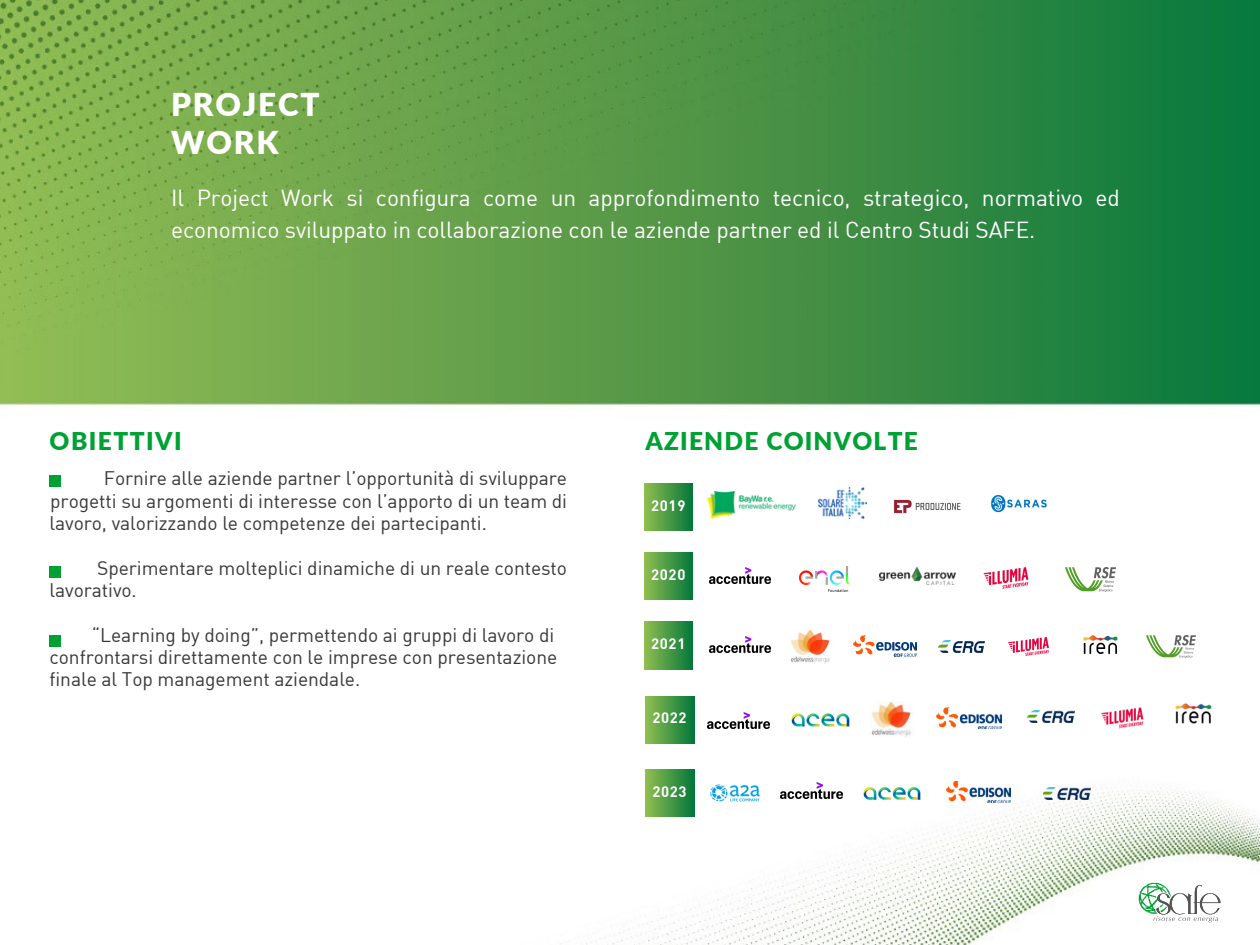
<style>
.page{position:relative;width:1260px;height:945px;background:#fff}
.page>*{position:absolute;margin:0;border:0;box-sizing:border-box;transform-origin:0 0}
.t1{font:900 31.5px/38.1px "Lato";letter-spacing:.055em;color:#fff}
.t2{font:900 24.5px "Lato";letter-spacing:.05em;color:#00a134}
.t3{font:22.75px/31.5px "DIN";letter-spacing:-.005em;color:#fff}
.t4{font:19.25px/22.4px "DIN";letter-spacing:-.005em;color:#383837}
.t5{font:14.88px "DIN Bold";letter-spacing:.045em;color:#fff}
</style>
<div class="page">
<img style="left:0;top:0;width:1260px;height:945px">
<div style="left:50px;top:475px;width:11px;height:12px;background:#00a134"></div>
<div style="left:50px;top:566px;width:11px;height:12px;background:#00a134"></div>
<div style="left:50px;top:635px;width:11px;height:11px;background:#00a134"></div>
<svg style="left:1139px;top:883px;width:82px;height:40px"></svg>
<div style="left:644px;top:483px;width:49px;height:48px;background:linear-gradient(to right,#91be50,#03773a)"></div>
<img style="left:708px;top:492px;width:88px;height:27px">
<img style="left:818px;top:488px;width:49px;height:31px">
<img style="left:890px;top:497px;width:74px;height:18px">
<div style="left:644px;top:552px;width:49px;height:48px;background:linear-gradient(to right,#91be50,#03773a)"></div>
<img style="left:709px;top:567px;width:62px;height:16px">
<img style="left:800px;top:566px;width:49px;height:25px">
<img style="left:879px;top:566px;width:76px;height:19px">
<img style="left:982px;top:566px;width:49px;height:26px">
<div style="left:644px;top:622px;width:49px;height:47px;background:linear-gradient(to right,#91be50,#03773a)"></div>
<img style="left:1065px;top:568px;width:50px;height:23px">
<img style="left:709px;top:637px;width:62px;height:16px">
<img style="left:789px;top:629px;width:43px;height:35px">
<img style="left:853px;top:635px;width:63px;height:21px">
<img style="left:938px;top:641px;width:46px;height:11px">
<img style="left:1006px;top:636px;width:45px;height:23px">
<img style="left:1078px;top:633px;width:43px;height:23px">
<img style="left:1147px;top:635px;width:48px;height:23px">
<img style="left:990px;top:494px;width:59px;height:20px">
<img style="left:869px;top:701px;width:45px;height:36px">
<img style="left:937px;top:708px;width:64px;height:21px">
<img style="left:1028px;top:711px;width:47px;height:12px">
<img style="left:1100px;top:706px;width:46px;height:24px">
<img style="left:1171px;top:701px;width:44px;height:24px">
<img style="left:791px;top:710px;width:59px;height:19px">
<div style="left:646px;top:696px;width:48px;height:47px;background:linear-gradient(to right,#8fbd50,#07793b)"></div>
<img style="left:946px;top:781px;width:65px;height:21px">
<img style="left:1043px;top:787px;width:47px;height:12px">
<img style="left:862px;top:784px;width:60px;height:18px">
<div style="left:646px;top:770px;width:48px;height:47px;background:linear-gradient(to right,#8fbd50,#07793b)"></div>
<img style="left:708px;top:713px;width:62px;height:16px">
<img style="left:781px;top:783px;width:61px;height:15px">
<img style="left:703px;top:776px;width:63px;height:33px">
<p class="t1" style="left:171px;top:84px;width:150px">PROJECT<br>WORK</p>
<p class="t3" style="left:171px;top:182px;width:950px">Il Project Work si configura come un approfondimento tecnico, strategico, normativo ed economico sviluppato in collaborazione con le aziende partner ed il Centro Studi SAFE.</p>
<p class="t2" style="left:50px;top:425px;width:134px">OBIETTIVI</p>
<p class="t2" style="left:646px;top:425px;width:274px">AZIENDE COINVOLTE</p>
<p class="t4" style="left:50px;top:467px;width:519px;text-align:justify;text-indent:54px">Fornire alle aziende partner l’opportunità di sviluppare progetti su argomenti di interesse con l’apporto di un team di lavoro, valorizzando le competenze dei partecipanti.</p>
<p class="t4" style="left:50px;top:556px;width:519px;text-indent:48px">Sperimentare molteplici dinamiche di un reale contesto lavorativo.</p>
<p class="t4" style="left:50px;top:623px;width:509px;text-indent:42px">“Learning by doing”, permettendo ai gruppi di lavoro di confrontarsi direttamente con le imprese con presentazione finale al Top management aziendale.</p>
<p class="t5" style="left:651px;top:496px;width:36px">2019</p>
<p class="t5" style="left:651px;top:564px;width:36px">2020</p>
<p class="t5" style="left:651px;top:634px;width:36px">2021</p>
<p class="t5" style="left:652px;top:708px;width:36px">2022</p>
<p class="t5" style="left:652px;top:782px;width:36px">2023</p>
</div>
